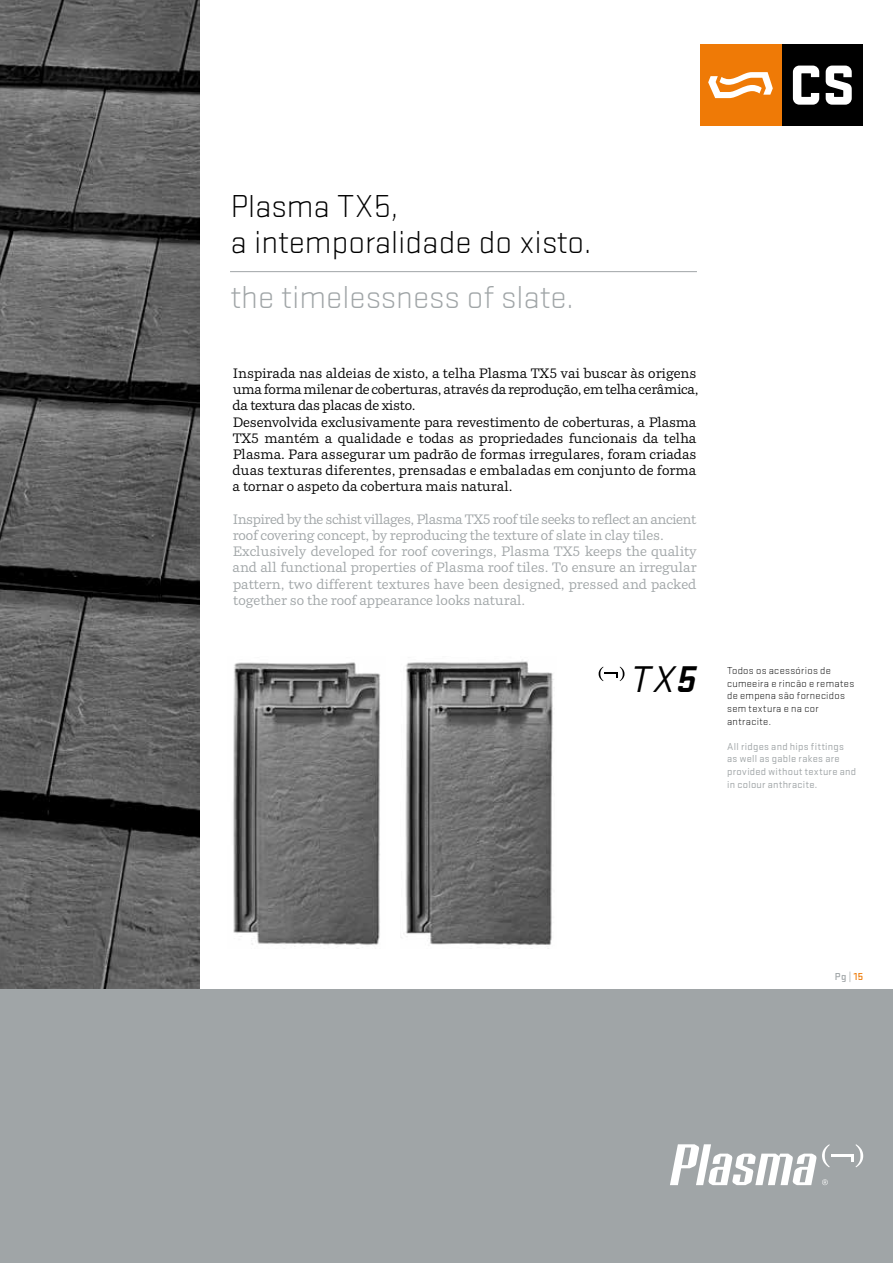
<style>
.page{position:relative;width:893px;height:1263px;background:#fff}
.page>*{position:absolute;margin:0;border:0;box-sizing:border-box;transform-origin:0 0}
.t1{font:italic 38.7px "Stratum 2";color:#000}
.t2{font:300 33px/36px "Stratum 2";color:#000}
.t3{font:300 33px "Stratum 2";color:#a0a5a7}
.t4{font:13.5px/16.2px "Parry";color:#000}
.t5{font:13.5px/16.2px "Parry";color:#a0a5a7}
.t6{font:300 10.5px/12.6px "Stratum 2";letter-spacing:.025em;color:#000}
.t7{font:10.5px/12.6px "Stratum 2";letter-spacing:.025em;color:#a0a5a7}
.t8{font:500 10.5px "Stratum 2";color:#a0a5a7}
.s1{font-weight:700}
.s2{color:#ef7a06}
</style>
<div class="page">
<div style="left:781px;top:44px;width:82px;height:82px;background:#000"></div>
<svg style="left:793px;top:66px;width:26px;height:39px"></svg>
<svg style="left:826px;top:66px;width:26px;height:39px"></svg>
<div style="left:700px;top:44px;width:81px;height:82px;background:#ef7a06"></div>
<svg style="left:708px;top:72px;width:65px;height:26px"></svg>
<img style="left:233px;top:662px;width:148px;height:285px">
<img style="left:401px;top:659px;width:153px;height:286px">
<img style="left:0;top:0;width:200px;height:990px">
<div style="left:0;top:990px;width:893px;height:273px;background:#a0a5a7"></div>
<svg style="left:670px;top:1144px;width:160px;height:41px"></svg>
<hr style="left:831px;top:1154px;width:22px;height:2px;background:#fff">
<svg style="left:851px;top:1144px;width:12px;height:23px"></svg>
<svg style="left:599px;top:667px;width:25px;height:14px"></svg>
<hr style="left:230px;top:271px;width:467px;height:1px;background:#a0a5a7">
<h2 class="t2" style="left:230px;top:188px;width:362px">Plasma TX5,<br>a intemporalidade do xisto.</h2>
<h2 class="t3" style="left:231px;top:278px;width:344px">the timelessness of slate.</h2>
<p class="t4" style="left:233px;top:365px;width:467px">Inspirada nas aldeias de xisto, a telha Plasma TX5 vai buscar às origens uma forma milenar de coberturas, através da reprodução, em telha cerâmica, da textura das placas de xisto.<br>Desenvolvida exclusivamente para revestimento de coberturas, a Plasma TX5 mantém a qualidade e todas as propriedades funcionais da telha Plasma. Para assegurar um padrão de formas irregulares, foram criadas duas texturas diferentes, prensadas e embaladas em conjunto de forma a tornar o aspeto da cobertura mais natural.</p>
<p class="t5" style="left:233px;top:511px;width:465px">Inspired by the schist villages, Plasma TX5 roof tile seeks to reflect an ancient roof covering concept, by reproducing the texture of slate in clay tiles.<br>Exclusively developed for roof coverings, Plasma TX5 keeps the quality and all functional properties of Plasma roof tiles. To ensure an irregular pattern, two different textures have been designed, pressed and packed together so the roof appearance looks natural.</p>
<h1 class="t1" style="left:629px;top:657px;width:77px">TX<span class="s1">5</span></h1>
<p class="t6" style="left:727px;top:664px;width:129px">Todos os acessórios de cumeeira e rincão e remates de empena são fornecidos sem textura e na cor antracite.</p>
<p class="t7" style="left:727px;top:740px;width:131px">All ridges and hips fittings as well as gable rakes are provided without texture and in colour anthracite.</p>
<p class="t8" style="left:835px;top:970px;width:30px">Pg | <span class="s2">15</span></p>
</div>
